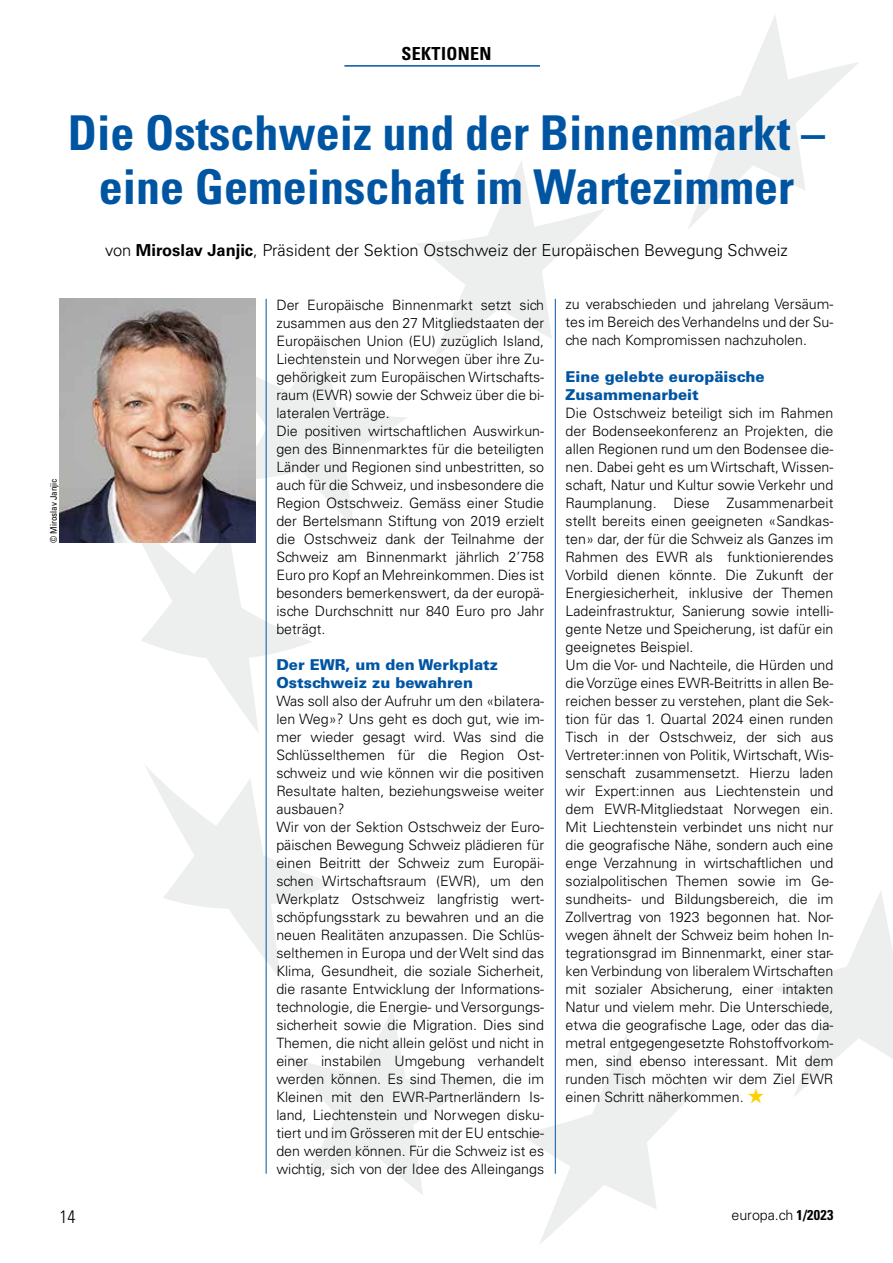
<style>
.page{position:relative;width:893px;height:1263px;background:#fff}
.page>*{position:absolute;margin:0;border:0;box-sizing:border-box;transform-origin:0 0}
.t1{font:700 condensed 48px/54px "Univers LT Std";color:#0055a3;text-align:center}
.t2{font:700 condensed 18px "Univers LT Std";letter-spacing:.02em;color:#000}
.t3{font:300 condensed 18px "Univers LT Std";color:#000}
.t4{font:300 16.5px "Univers LT Std";color:#000}
.t5{font:900 15px/18px "Univers LT Std";color:#0055a3}
.t6{font:300 14.25px/18px "Univers LT Std";color:#000}
.t7{font:condensed 9px "Univers LT Std";letter-spacing:-.005em;color:#000}
.s1{font-weight:700}
.s2{color:#ffd000}
.s3{font-weight:700;font-stretch:condensed}
</style>
<div class="page">
<svg style="left:669px;top:16px;width:190px;height:213px"></svg>
<svg style="left:521px;top:1033px;width:189px;height:211px"></svg>
<svg style="left:416px;top:161px;width:189px;height:197px"></svg>
<svg style="left:141px;top:334px;width:266px;height:400px"></svg>
<svg style="left:775px;top:891px;width:118px;height:206px"></svg>
<svg style="left:287px;top:1010px;width:189px;height:185px"></svg>
<svg style="left:145px;top:764px;width:189px;height:215px"></svg>
<hr style="left:344px;top:65px;width:196px;height:2px;background:#0055a3">
<hr style="left:266px;top:299px;width:1px;height:875px;background:#0055a3">
<hr style="left:555px;top:299px;width:1px;height:875px;background:#0055a3">
<img style="left:60px;top:299px;width:195px;height:244px">
<p class="t2" style="left:402px;top:42px;width:91px">SEKTIONEN</p>
<h1 class="t1" style="left:68px;top:105px;width:759px">Die Ostschweiz und der Binnenmarkt – eine Gemeinschaft im Wartezimmer</h1>
<p class="t4" style="left:105px;top:240px;width:684px">von <span class="s1">Miroslav Janjic</span>, Präsident der Sektion Ostschweiz der Europäischen Bewegung Schweiz</p>
<p class="t7" style="left:48px;top:543px;width:66px;rotate:-90deg">© Miroslav Janjic</p>
<p class="t6" style="left:276px;top:295px;width:269px">Der Europäische Binnenmarkt setzt sich zusammen aus den 27 Mitgliedstaaten der Europäischen Union (EU) zuzüglich Island, Liechtenstein und Norwegen über ihre Zu&shy;gehörigkeit zum Europäischen Wirtschafts&shy;raum (EWR) sowie der Schweiz über die bi&shy;lateralen Verträge.<br>Die positiven wirtschaftlichen Auswirkun&shy;gen des Binnenmarktes für die beteiligten Länder und Regionen sind unbestritten, so auch für die Schweiz, und insbesondere die Region Ostschweiz. Gemäss einer Studie der Bertelsmann Stiftung von 2019 erzielt die Ostschweiz dank der Teilnahme der Schweiz am Binnenmarkt jährlich 2’758<br>Euro pro Kopf an Mehreinkommen. Dies ist besonders bemerkenswert, da der europä&shy;ische Durchschnitt nur 840 Euro pro Jahr beträgt.</p>
<p class="t5" style="left:276px;top:655px;width:223px">Der EWR, um den Werkplatz<br>Ostschweiz zu bewahren</p>
<p class="t6" style="left:276px;top:691px;width:269px">Was soll also der Aufruhr um den «bilatera&shy;len Weg»? Uns geht es doch gut, wie im&shy;mer wieder gesagt wird. Was sind die Schlüsselthemen für die Region Ost&shy;schweiz und wie können wir die positiven Resultate halten, beziehungsweise weiter ausbauen?<br>Wir von der Sektion Ostschweiz der Euro&shy;päischen Bewegung Schweiz plädieren für einen Beitritt der Schweiz zum Europäi&shy;schen Wirtschaftsraum (EWR), um den Werkplatz Ostschweiz langfristig wert&shy;schöpfungsstark zu bewahren und an die neuen Realitäten anzupassen. Die Schlüs&shy;selthemen in Europa und der Welt sind das Klima, Gesundheit, die soziale Sicherheit, die rasante Entwicklung der Informations&shy;technologie, die Energie- und Versorgungs&shy;sicherheit sowie die Migration. Dies sind Themen, die nicht allein gelöst und nicht in einer instabilen Umgebung verhandelt werden können. Es sind Themen, die im Kleinen mit den EWR-Partnerländern Is&shy;land, Liechtenstein und Norwegen disku&shy;tiert und im Grösseren mit der EU entschie&shy;den werden können. Für die Schweiz ist es wichtig, sich von der Idee des Alleingangs</p>
<p class="t6" style="left:566px;top:295px;width:269px;text-align:justify">zu verabschieden und jahrelang Versäum&shy;tes im Bereich des Verhandelns und der Su&shy;che nach Kompromissen nachzuholen.</p>
<p class="t5" style="left:566px;top:367px;width:200px">Eine gelebte europäische<br>Zusammenarbeit</p>
<p class="t6" style="left:566px;top:403px;width:269px">Die Ostschweiz beteiligt sich im Rahmen der Bodenseekonferenz an Projekten, die allen Regionen rund um den Bodensee die&shy;nen. Dabei geht es um Wirtschaft, Wissen&shy;schaft, Natur und Kultur sowie Verkehr und Raumplanung. Diese Zusammenarbeit stellt bereits einen geeigneten «Sandkas&shy;ten» dar, der für die Schweiz als Ganzes im Rahmen des EWR als funktionierendes Vorbild dienen könnte. Die Zukunft der Energiesicherheit, inklusive der Themen Ladeinfrastruktur, Sanierung sowie intelli&shy;gente Netze und Speicherung, ist dafür ein geeignetes Beispiel.<br>Um die Vor- und Nachteile, die Hürden und die Vorzüge eines EWR-Beitritts in allen Be&shy;reichen besser zu verstehen, plant die Sek&shy;tion für das 1. Quartal 2024 einen runden Tisch in der Ostschweiz, der sich aus Vertreter:innen von Politik, Wirtschaft, Wis&shy;senschaft zusammensetzt. Hierzu laden wir Expert:innen aus Liechtenstein und dem EWR-Mitgliedstaat Norwegen ein.<br>Mit Liechtenstein verbindet uns nicht nur die geografische Nähe, sondern auch eine enge Verzahnung in wirtschaftlichen und sozialpolitischen Themen sowie im Ge&shy;sundheits- und Bildungsbereich, die im Zollvertrag von 1923 begonnen hat. Nor&shy;wegen ähnelt der Schweiz beim hohen In&shy;tegrationsgrad im Binnenmarkt, einer star&shy;ken Verbindung von liberalem Wirtschaften mit sozialer Absicherung, einer intakten Natur und vielem mehr. Die Unterschiede, etwa die geografische Lage, oder das dia&shy;metral entgegengesetzte Rohstoffvorkom&shy;men, sind ebenso interessant. Mit dem runden Tisch möchten wir dem Ziel EWR einen Schritt näherkommen. <span class="s2">★</span></p>
<p class="t3" style="left:60px;top:1205px;width:17px">14</p>
<p class="t6" style="left:731px;top:1206px;width:104px">europa.ch <span class="s3">1/2023</span></p>
</div>
